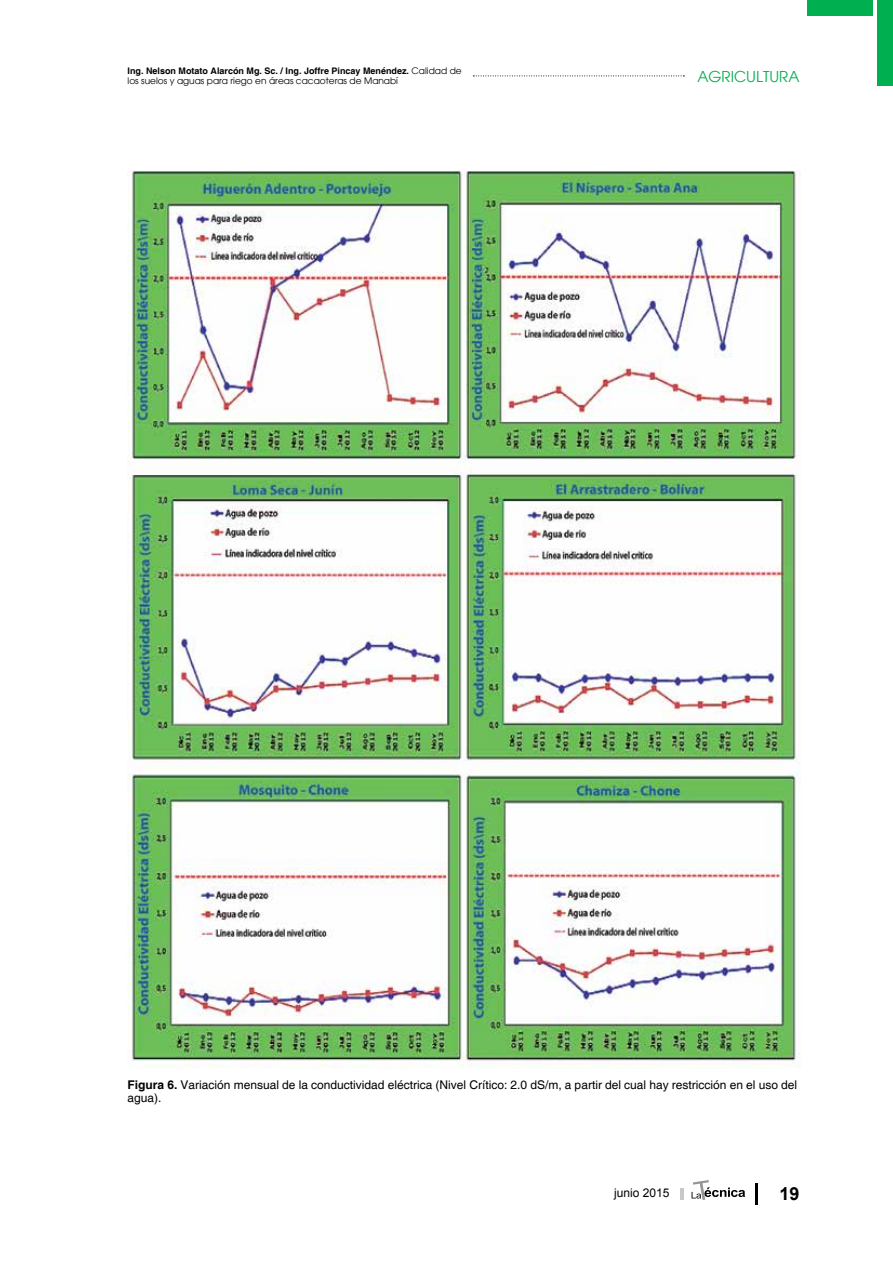
<style>
.page{position:relative;width:893px;height:1263px;background:#fff}
.page>*{position:absolute;margin:0;border:0;box-sizing:border-box;transform-origin:0 0}
.t1{font:700 18px "Arial";color:#000}
.t2{font:15px "Avant Garde";color:#00af50}
.t3{font:12px/13.5px "Helvetica";color:#000}
.t4{font:12px "Arial";color:#000}
.t5{font:700 9px "Helvetica";color:#000}
.t6{font:9px "Avant Garde";color:#000}
.s1{font-family:"Avant Garde";font-weight:400}
.s2{font-weight:700}
</style>
<div class="page">
<svg style="left:692px;top:1180px;width:53px;height:20px"></svg>
<hr style="left:755px;top:1183px;width:3px;height:22px;background:#000">
<hr style="left:680px;top:1188px;width:4px;height:12px;background:#c7c8ca">
<img style="left:128px;top:170px;width:673px;height:897px">
<svg style="left:473px;top:76px;width:211px;height:1px"></svg>
<div style="left:877px;top:0;width:16px;height:85px;background:#00af50"></div>
<div style="left:807px;top:0;width:66px;height:16px;background:#00af50"></div>
<p class="t5" style="left:128px;top:65px;width:336px">Ing. Nelson Motato Alarcón Mg. Sc. / Ing. Joffre Pincay Menéndez. <span class="s1">Calidad de</span></p>
<p class="t6" style="left:128px;top:75px;width:272px">los suelos y aguas para riego en áreas cacaoteras de Manabí</p>
<p class="t2" style="left:697px;top:67px;width:104px">AGRICULTURA</p>
<p class="t3" style="left:128px;top:1078px;width:671px"><span class="s2">Figura 6.</span> Variación mensual de la conductividad eléctrica (Nivel Crítico: 2.0 dS/m, a partir del cual hay restricción en el uso del agua).</p>
<p class="t4" style="left:614px;top:1185px;width:57px">junio 2015</p>
<h1 class="t1" style="left:779px;top:1181px;width:22px">19</h1>
</div>
